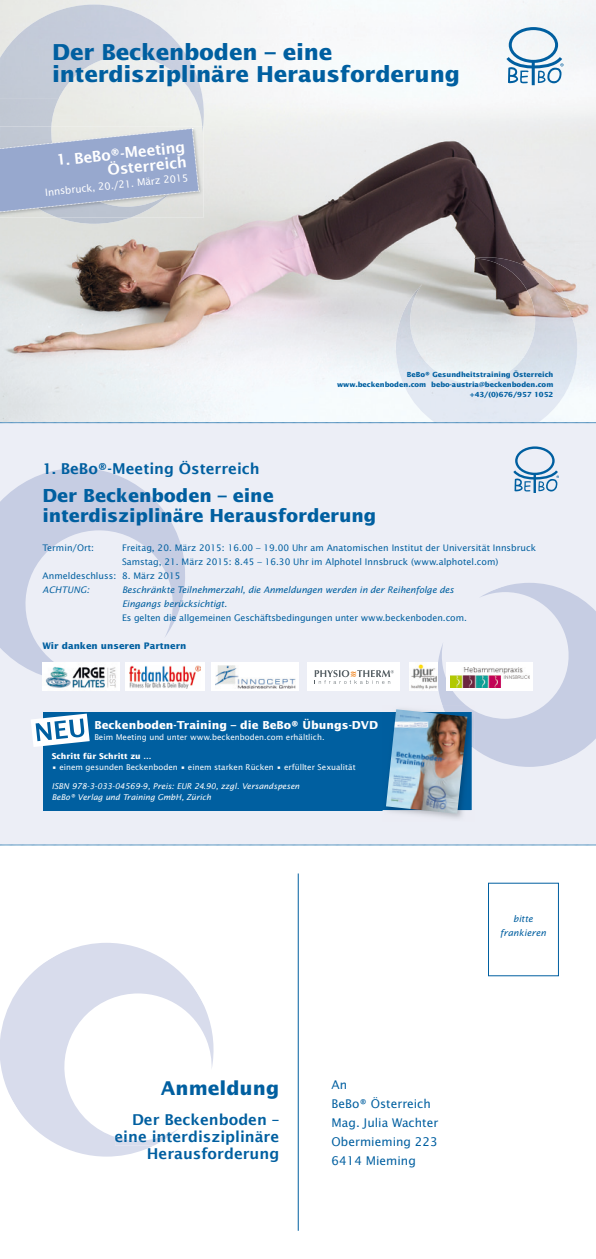
<style>
.page{position:relative;width:596px;height:1259px;background:#fff}
.page>*{position:absolute;margin:0;border:0;box-sizing:border-box;transform-origin:0 0}
.t1{font:700 22px/22px "Lucida Sans";letter-spacing:-.01em;color:#005fa0}
.t2{font:700 19px "Lucida Sans";color:#005fa0}
.t3{font:700 18px/20px "Lucida Sans";letter-spacing:-.01em;color:#005fa0}
.t4{font:600 15px "Lucida Sans";color:#005fa0}
.t5{font:600 15px/17px "Lucida Sans";color:#005e9f;text-align:right}
.t6{font:600 15px/15px "Lucida Sans";color:#fff;text-align:right}
.t7{font:12px/19px "Lucida Sans";color:#005fa0}
.t8{font:700 11px "Lucida Sans";color:#fff}
.t9{font:10px "Lucida Sans";color:#fff}
.t10{font:9px "Lucida Sans";color:#005fa0}
.t11{font:italic 9px/14px "Lucida Sans";letter-spacing:-.01em;color:#005fa0;text-align:center}
.t12{font:700 9px "Lucida Sans";color:#005fa0}
.t13{font:8px "Lucida Sans";color:#fff}
.t14{font:italic 8px/11px "Lucida Sans";color:#fff}
.t15{font:700 8px "Lucida Sans";color:#fff}
.t16{font:700 7px/10px "Lucida Sans";color:#005fa0;text-align:right}
</style>
<div class="page">
<img style="left:0;top:0;width:595px;height:422px">
<img style="left:394px;top:257px;width:185px;height:165px">
<hr style="left:298px;top:873px;width:1px;height:357px;background:#005fa0">
<div style="left:0;top:422px;width:595px;height:423px;background:#eceef6"></div>
<svg style="left:435px;top:583px;width:160px;height:184px"></svg>
<svg style="left:0;top:468px;width:185px;height:213px"></svg>
<svg style="left:0;top:943px;width:214px;height:213px"></svg>
<svg style="left:115px;top:1131px;width:61px;height:17px"></svg>
<div style="left:43px;top:712px;width:428px;height:98px;background:#005fa0"></div>
<svg style="left:513px;top:446px;width:45px;height:47px"></svg>
<img style="left:0;top:5px;width:171px;height:62px">
<img style="left:171px;top:36px;width:34px;height:91px">
<svg style="left:166px;top:67px;width:5px;height:3px"></svg>
<img style="left:0;top:67px;width:87px;height:32px">
<img style="left:0;top:98px;width:59px;height:29px">
<img style="left:58px;top:218px;width:72px;height:6px">
<svg style="left:506px;top:27px;width:57px;height:58px"></svg>
<img style="left:0;top:127px;width:203px;height:91px">
<svg style="left:0;top:128px;width:200px;height:86px;background:#a7b4d0"></svg>
<svg style="left:31px;top:713px;width:59px;height:34px"></svg>
<img style="left:382px;top:706px;width:92px;height:113px">
<img style="left:442px;top:706px;width:32px;height:43px">
<img style="left:382px;top:712px;width:89px;height:98px">
<img style="left:386px;top:709px;width:81px;height:105px">
<img style="left:43px;top:663px;width:77px;height:28px">
<div style="left:126px;top:663px;width:79px;height:28px;background:#fff"></div>
<img style="left:130px;top:665px;width:70px;height:23px">
<svg style="left:211px;top:663px;width:88px;height:28px"></svg>
<img style="left:216px;top:666px;width:79px;height:22px">
<div style="left:307px;top:663px;width:92px;height:28px;background:#fff"></div>
<svg style="left:314px;top:670px;width:79px;height:14px"></svg>
<img style="left:409px;top:663px;width:28px;height:28px">
<div style="left:446px;top:663px;width:87px;height:28px;background:#fff"></div>
<img style="left:450px;top:668px;width:79px;height:19px">
<svg style="left:0;top:844px;width:596px;height:1px"></svg>
<svg style="left:0;top:422px;width:596px;height:1px"></svg>
<h1 class="t1" style="left:52px;top:41px;width:409px">Der Beckenboden – eine interdisziplinäre Herausforderung</h1>
<h3 class="t6" style="left:56px;top:153px;width:131px;rotate:-6deg">1. BeBo®-Meeting<br>Österreich</h3>
<p class="t9" style="left:45px;top:186px;width:145px;rotate:-6deg">Innsbruck, 20./21. März 2015</p>
<p class="t16" style="left:337px;top:369px;width:218px">BeBo® Gesundheitstraining Österreich www.beckenboden.com bebo-austria@beckenboden.com +43/(0)676/957 1052</p>
<h3 class="t4" style="left:43px;top:460px;width:218px">1. BeBo®-Meeting Österreich</h3>
<h3 class="t3" style="left:43px;top:485px;width:335px">Der Beckenboden – eine interdisziplinäre Herausforderung</h3>
<p class="t10" style="left:43px;top:542px;width:53px">Termin/Ort:</p>
<p class="t10" style="left:122px;top:542px;width:415px">Freitag, 20. März 2015: 16.00 – 19.00 Uhr am Anatomischen Institut der Universität Innsbruck</p>
<p class="t10" style="left:122px;top:556px;width:377px">Samstag, 21. März 2015: 8.45 – 16.30 Uhr im Alphotel Innsbruck (www.alphotel.com)</p>
<p class="t10" style="left:43px;top:570px;width:139px">Anmeldeschluss: 8. März 2015</p>
<p class="t11" style="left:43px;top:582px;width:48px">ACHTUNG:</p>
<p class="t11" style="left:122px;top:582px;width:333px;text-align:left">Beschränkte Teilnehmerzahl, die Anmeldungen werden in der Reihenfolge des<br>Eingangs berücksichtigt.</p>
<p class="t10" style="left:122px;top:612px;width:346px">Es gelten die allgemeinen Geschäftsbedingungen unter www.beckenboden.com.</p>
<p class="t12" style="left:43px;top:640px;width:145px">Wir danken unseren Partnern</p>
<p class="t8" style="left:94px;top:718px;width:285px">Beckenboden-Training – die BeBo® Übungs-DVD</p>
<p class="t13" style="left:94px;top:732px;width:231px">Beim Meeting und unter www.beckenboden.com erhältlich.</p>
<p class="t15" style="left:52px;top:751px;width:101px">Schritt für Schritt zu …</p>
<p class="t13" style="left:52px;top:762px;width:305px">• einem gesunden Beckenboden • einem starken Rücken • erfüllter Sexualität</p>
<p class="t14" style="left:52px;top:780px;width:249px">ISBN 978-3-033-04569-9, Preis: EUR 24.90, zzgl. Versandspesen<br>BeBo® Verlag und Training GmbH, Zürich</p>
<h2 class="t2" style="left:161px;top:1076px;width:120px">Anmeldung</h2>
<h3 class="t7" style="left:331px;top:1075px;width:108px">An<br>BeBo® Österreich<br>Mag. Julia Wachter<br>Obermieming 223<br>6414 Mieming</h3>
<h3 class="t4" style="left:132px;top:1111px;width:149px">Der Beckenboden –</h3>
<h3 class="t5" style="left:114px;top:1128px;width:166px">eine interdisziplinäre<br>Herausforderung</h3>
<p class="t11" style="left:499px;top:912px;width:47px">bitte frankieren</p>
</div>
